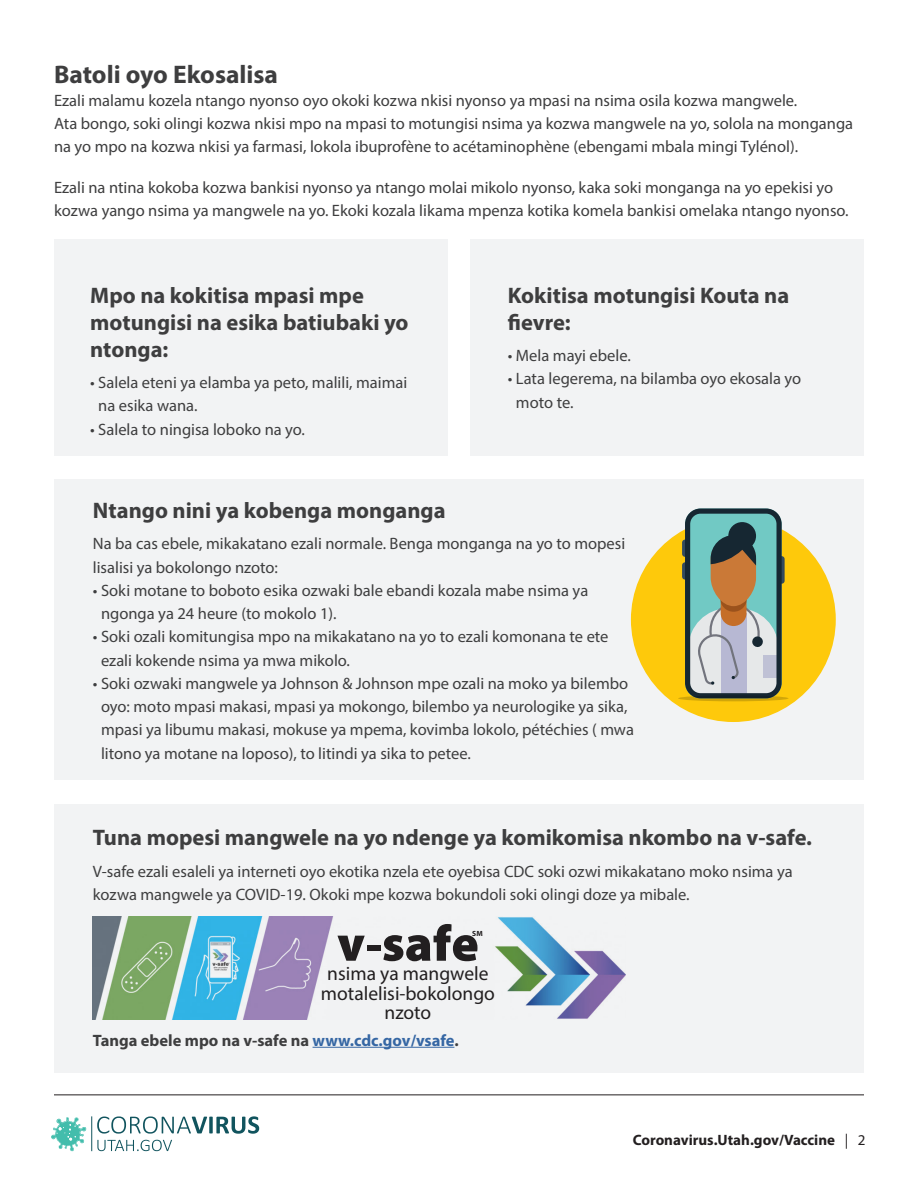
<style>
.page{position:relative;width:918px;height:1188px;background:#fff}
.page>*{position:absolute;margin:0;border:0;box-sizing:border-box;transform-origin:0 0}
.t1{font:900 51px "Myriad Pro";color:#221f20}
.t2{font:700 25.5px "Myriad Pro";color:#3e3e3f}
.t3{font:700 22.5px/27px "Myriad Pro";color:#3e3e3f}
.t4{font:19.5px/19.5px "Myriad Pro";color:#221f20;text-align:center}
.t5{font:16.5px/23.2px "Myriad Pro";color:#3e3e3f}
.t6{font:700 16.5px "Myriad Pro";color:#3e3e3f}
.t7{font:700 15px "Myriad Pro";color:#231f20}
.t8{font:700 7.5px "Myriad Pro";color:#221f20}
.s1{color:#3667a4}
.s2{font-weight:400}
</style>
<div class="page">
<hr style="left:54px;top:1095px;width:810px;height:1px;background:#231f20">
<svg style="left:51px;top:1117px;width:36px;height:34px"></svg>
<svg style="left:97px;top:1140px;width:75px;height:11px"></svg>
<svg style="left:97px;top:1116px;width:162px;height:18px"></svg>
<hr style="left:91px;top:1116px;width:1px;height:35px;background:#11545e">
<div style="left:54px;top:240px;width:393px;height:216px;background:#f2f3f4"></div>
<div style="left:471px;top:240px;width:393px;height:216px;background:#f2f3f4"></div>
<div style="left:54px;top:804px;width:810px;height:268px;background:#f2f3f4"></div>
<hr style="left:313px;top:1047px;width:141px;height:1px;background:#3667a4">
<img style="left:93px;top:916px;width:532px;height:104px">
<div style="left:54px;top:479px;width:810px;height:301px;background:#f2f3f4"></div>
<div style="left:631px;top:517px;width:205px;height:205px;background:#fec90b;border-radius:50%"></div>
<svg style="left:682px;top:509px;width:103px;height:187px;background:#8fa094"></svg>
<svg style="left:678px;top:695px;width:111px;height:6px"></svg>
<p class="t2" style="left:54px;top:57px;width:226px">Batoli oyo Ekosalisa</p>
<p class="t5" style="left:54px;top:88px;width:801px">Ezali malamu kozela ntango nyonso oyo okoki kozwa nkisi nyonso ya mpasi na nsima osila kozwa mangwele.<br>Ata bongo, soki olingi kozwa nkisi mpo na mpasi to motungisi nsima ya kozwa mangwele na yo, solola na monganga na yo mpo na kozwa nkisi ya farmasi, lokola ibuprofène to acétaminophène (ebengami mbala mingi Tylénol).</p>
<p class="t5" style="left:54px;top:175px;width:796px">Ezali na ntina kokoba kozwa bankisi nyonso ya ntango molai mikolo nyonso, kaka soki monganga na yo epekisi yo kozwa yango nsima ya mangwele na yo. Ekoki kozala likama mpenza kotika komela bankisi omelaka ntango nyonso.</p>
<p class="t3" style="left:90px;top:281px;width:320px">Mpo na kokitisa mpasi mpe motungisi na esika batiubaki yo ntonga:</p>
<p class="t5" style="left:98px;top:371px;width:310px;text-indent:-8px">• Salela eteni ya elamba ya peto, malili, maimai na esika wana.</p>
<p class="t5" style="left:90px;top:417px;width:216px">• Salela to ningisa loboko na yo.</p>
<p class="t3" style="left:508px;top:281px;width:283px">Kokitisa motungisi Kouta na fievre:</p>
<p class="t5" style="left:508px;top:344px;width:125px">• Mela mayi ebele.</p>
<p class="t5" style="left:516px;top:367px;width:287px;text-indent:-8px">• Lata legerema, na bilamba oyo ekosala yo moto te.</p>
<p class="t3" style="left:93px;top:496px;width:354px">Ntango nini ya kobenga monganga</p>
<p class="t5" style="left:93px;top:532px;width:534px">Na ba cas ebele, mikakatano ezali normale. Benga monganga na yo to mopesi lisalisi ya bokolongo nzoto:</p>
<p class="t5" style="left:101px;top:579px;width:489px;text-indent:-8px">• Soki motane to boboto esika ozwaki bale ebandi kozala mabe nsima ya ngonga ya 24 heure (to mokolo 1).</p>
<p class="t5" style="left:101px;top:625px;width:509px;text-indent:-8px">• Soki ozali komitungisa mpo na mikakatano na yo to ezali komonana te ete ezali kokende nsima ya mwa mikolo.</p>
<p class="t5" style="left:101px;top:672px;width:534px;text-indent:-8px">• Soki ozwaki mangwele ya Johnson &amp; Johnson mpe ozali na moko ya bilembo oyo: moto mpasi makasi, mpasi ya mokongo, bilembo ya neurologike ya sika, mpasi ya libumu makasi, mokuse ya mpema, kovimba lokolo, pétéchies ( mwa litono ya motane na loposo), to litindi ya sika to petee.</p>
<p class="t3" style="left:93px;top:823px;width:721px">Tuna mopesi mangwele na yo ndenge ya komikomisa nkombo na v-safe.</p>
<p class="t5" style="left:93px;top:859px;width:701px">V-safe ezali esaleli ya interneti oyo ekotika nzela ete oyebisa CDC soki ozwi mikakatano moko nsima ya kozwa mangwele ya COVID-19. Okoki mpe kozwa bokundoli soki olingi doze ya mibale.</p>
<p class="t1" style="left:337px;top:915px;width:143px">v-safe</p>
<p class="t4" style="left:327px;top:964px;width:163px">nsima ya mangwele</p>
<p class="t4" style="left:321px;top:983px;width:176px">motalelisi-bokolongo nzoto</p>
<p class="t8" style="left:472px;top:928px;width:12px">SM</p>
<p class="t6" style="left:93px;top:1029px;width:367px">Tanga ebele mpo na v-safe na <span class="s1">www.cdc.gov/vsafe</span>.</p>
<p class="t7" style="left:633px;top:1130px;width:234px">Coronavirus.Utah.gov/Vaccine <span class="s2">| 2</span></p>
</div>
